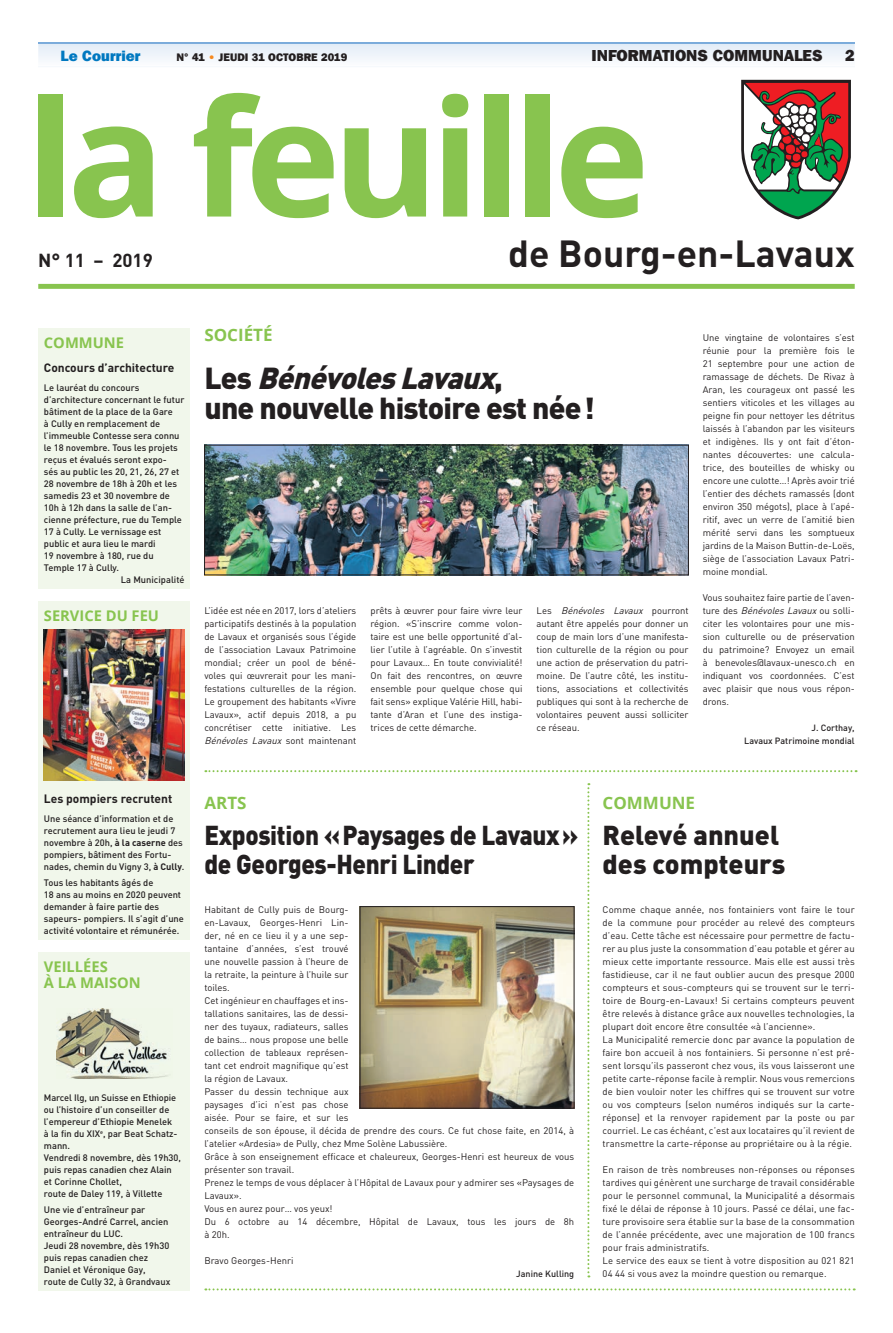
<style>
.page{position:relative;width:893px;height:1333px;background:#fff}
.page>*{position:absolute;margin:0;border:0;box-sizing:border-box;transform-origin:0 0}
.t1{font:700 161.5px "Open Sans";letter-spacing:-.05em;color:#88c44f}
.t2{font:700 37.3px "DIN";color:#231f20}
.t3{font:900 30px/30px "DIN";letter-spacing:-.025em;color:#231f20}
.t4{font:900 27px/29px "DIN";letter-spacing:-.015em;color:#231f20;scale:.9 1}
.t5{font:900 27px/29px "DIN";letter-spacing:-.015em;color:#231f20}
.t6{font:700 18.6px "DIN";color:#231f20}
.t7{font:700 17px "Open Sans";color:#88c44f}
.t8{font:800 16px "Franklin Gothic LT Com";color:#231f20}
.t9{font:800 15px "Franklin Gothic LT Com";color:#0078c0}
.t10{font:700 14.7px/16px "Open Sans";color:#88c44f}
.t11{font:700 12px "DIN";color:#231f20}
.t12{font:800 11px "Franklin Gothic LT Com";letter-spacing:.005em;color:#231f20}
.t13{font:9.5px/13px "DIN";color:#231f20;text-align:justify}
.t14{font:500 9.3px/12px "DIN";color:#231f20}
.t15{font:500 9px/13px "DIN";color:#231f20;text-align:right}
.s1{color:#f6891f}
.s2{font-weight:700}
.s3{font-style:italic}
</style>
<div class="page">
<svg style="left:38px;top:44px;width:817px;height:16px"></svg>
<hr style="left:38px;top:43px;width:817px;height:1px;background:#7cacdb">
<div style="left:38px;top:284px;width:817px;height:5px;background:#88c44f"></div>
<svg style="left:741px;top:80px;width:110px;height:139px"></svg>
<svg style="left:205px;top:1288px;width:650px;height:2px"></svg>
<svg style="left:205px;top:770px;width:652px;height:2px"></svg>
<svg style="left:587px;top:783px;width:2px;height:494px"></svg>
<div style="left:38px;top:952px;width:152px;height:338px;background:#f1f7eb"></div>
<img style="left:56px;top:1008px;width:112px;height:70px">
<div style="left:38px;top:328px;width:152px;height:260px;background:#f1f7eb"></div>
<div style="left:38px;top:601px;width:152px;height:338px;background:#f1f7eb"></div>
<img style="left:362px;top:908px;width:210px;height:198px">
<div style="left:360px;top:906px;width:214px;height:202px;border:1px solid #231f20"></div>
<img style="left:206px;top:447px;width:481px;height:126px">
<div style="left:204px;top:445px;width:485px;height:130px;border:1px solid #231f20"></div>
<img style="left:44px;top:630px;width:141px;height:150px">
<h3 class="t9" style="left:61px;top:47px;width:81px">Le Courrier</h3>
<p class="t12" style="left:177px;top:51px;width:172px">N° 41 <span class="s1">•</span> JEUDI 31 OCTOBRE 2019</p>
<h3 class="t8" style="left:592px;top:46px;width:233px">INFORMATIONS COMMUNALES</h3>
<h3 class="t8" style="left:845px;top:46px;width:11px">2</h3>
<h1 class="t1" style="left:26px;top:44px;width:625px">la feuille</h1>
<h3 class="t6" style="left:38px;top:248px;width:116px">N° 11 – 2019</h3>
<h2 class="t2" style="left:508px;top:229px;width:348px">de Bourg-en-Lavaux</h2>
<h3 class="t10" style="left:44px;top:334px;width:82px">COMMUNE</h3>
<p class="t11" style="left:44px;top:359px;width:132px">Concours d’architecture</p>
<p class="t14" style="left:44px;top:381px;width:97px">Le lauréat du concours</p>
<p class="t14" style="left:44px;top:393px;width:142px">d’architecture concernant le futur</p>
<p class="t14" style="left:44px;top:405px;width:130px">bâtiment de la place de la Gare</p>
<p class="t14" style="left:44px;top:417px;width:118px">à Cully en remplacement de</p>
<p class="t14" style="left:44px;top:429px;width:137px">l’immeuble Contesse sera connu</p>
<p class="t14" style="left:44px;top:441px;width:135px">le 18 novembre. Tous les projets</p>
<p class="t14" style="left:44px;top:453px;width:124px">reçus et évalués seront expo-</p>
<p class="t14" style="left:44px;top:465px;width:137px">sés au public les 20, 21, 26, 27 et</p>
<p class="t14" style="left:44px;top:477px;width:135px">28 novembre de 18h à 20h et les</p>
<p class="t14" style="left:44px;top:489px;width:127px">samedis 23 et 30 novembre de</p>
<p class="t14" style="left:44px;top:501px;width:130px">10h à 12h dans la salle de l’an-</p>
<p class="t14" style="left:44px;top:513px;width:139px">cienne préfecture, rue du Temple</p>
<p class="t14" style="left:44px;top:525px;width:119px">17 à Cully. Le vernissage est</p>
<p class="t14" style="left:44px;top:537px;width:113px">public et aura lieu le mardi</p>
<p class="t14" style="left:44px;top:549px;width:111px">19 novembre à 180, rue du</p>
<p class="t14" style="left:44px;top:561px;width:77px">Temple 17 à Cully.</p>
<p class="t14" style="left:121px;top:573px;width:65px">La Municipalité</p>
<h3 class="t10" style="left:44px;top:607px;width:117px">SERVICE DU FEU</h3>
<p class="t11" style="left:44px;top:790px;width:130px">Les pompiers recrutent</p>
<p class="t14" style="left:44px;top:811px;width:142px">Une séance d’information et de recrutement aura lieu le jeudi 7 novembre à 20h, <span class="s2">à la caserne</span> des pompiers, bâtiment des Fortu&shy;nades, chemin du Vigny 3, <span class="s2">à Cully</span>.</p>
<p class="t14" style="left:44px;top:875px;width:141px">Tous les habitants âgés de<br>18 ans au moins en 2020 peuvent demander à faire partie des sapeurs- pompiers. Il s’agit d’une activité volontaire et rémunérée.</p>
<h3 class="t10" style="left:44px;top:958px;width:98px">VEILLÉES<br>À LA MAISON</h3>
<p class="t14" style="left:44px;top:1090px;width:139px">Marcel Ilg, un Suisse en Ethiopie ou l’histoire d’un conseiller de l’empereur d’Ethiopie Menelek<br>à la fin du XIX<sup>e</sup>, par Beat Schatz&shy;mann.<br>Vendredi 8 novembre, dès 19h30, puis repas canadien chez Alain et Corinne Chollet,<br>route de Daley 119, à Villette</p>
<p class="t14" style="left:44px;top:1202px;width:128px">Une vie d’entraîneur par<br>Georges-André Carrel, ancien entraîneur du LUC.<br>Jeudi 28 novembre, dès 19h30 puis repas canadien chez<br>Daniel et Véronique Gay,<br>route de Cully 32, à Grandvaux</p>
<h3 class="t7" style="left:204px;top:323px;width:70px">SOCIÉTÉ</h3>
<h3 class="t3" style="left:204px;top:361px;width:392px">L e s <span class="s3">BénévolesLavaux</span>,<br>une nouvelle histoire est née !</h3>
<p class="t13" style="left:204px;top:604px;width:153px">L’idée est née en 2017, lors d’ateliers participatifs destinés à la population de Lavaux et organisés sous l’égide de l’association Lavaux Patrimoine mondial; créer un pool de béné&shy;voles qui œuvrerait pour les mani&shy;festations culturelles de la région.<br>Le groupement des habitants «Vivre Lavaux», actif depuis 2018, a pu concrétiser cette initiative. Les <span class="s3">Bénévoles Lavaux</span> s o n t m a i n t e n a n t</p>
<p class="t13" style="left:370px;top:604px;width:153px">prêts à œuvrer pour faire vivre leur région. «S’inscrire comme volon&shy;taire est une belle opportunité d’al&shy;lier l’utile à l’agréable. On s’investit pour Lavaux… En toute convivialité!<br>On fait des rencontres, on œuvre ensemble pour quelque chose qui fait sens» explique Valérie Hill, habi&shy;tante d’Aran et l’une des instiga&shy;trices de cette démarche.</p>
<p class="t13" style="left:537px;top:604px;width:153px">L e s <span class="s3">Bénévoles Lavaux</span> p o u r ro n t autant être appelés pour donner un coup de main lors d’une manifesta&shy;tion culturelle de la région ou pour une action de préservation du patri&shy;moine. De l’autre côté, les institu&shy;tions, associations et collectivités publiques qui sont à la recherche de volontaires peuvent aussi solliciter ce réseau.</p>
<p class="t13" style="left:703px;top:331px;width:153px">Une vingtaine de volontaires s’est réunie pour la première fois le 21 septembre pour une action de ramassage de déchets. De Rivaz à Aran, les courageux ont passé les sentiers viticoles et les villages au peigne fin pour nettoyer les détritus laissés à l’abandon par les visiteurs et indigènes. Ils y ont fait d’éton&shy;nantes découvertes: une calcula&shy;trice, des bouteilles de whisky ou encore une culotte…! Après avoir trié l’entier des déchets ramassés (dont environ 350 mégots), place à l’apé&shy;ritif, avec un verre de l’amitié bien mérité servi dans les somptueux jardins de la Maison Buttin-de-Loës, siège de l’association Lavaux Patri&shy;moine mondial.</p>
<p class="t13" style="left:703px;top:591px;width:153px">Vous souhaitez faire partie de l’aven&shy;t u re d e s <span class="s3">BénévolesLavaux</span>o u s o l l i - citer les volontaires pour une mis&shy;sion culturelle ou de préservation du patrimoine? Envoyez un email à benevoles@lavaux-unesco.ch en indiquant vos coordonnées. C’est avec plaisir que nous vous répon&shy;drons.</p>
<p class="t15" style="left:744px;top:721px;width:112px">J. Corthay,<br>Lavaux Patrimoine mondial</p>
<h3 class="t7" style="left:204px;top:791px;width:44px">ARTS</h3>
<h3 class="t7" style="left:603px;top:791px;width:94px">COMMUNE</h3>
<h3 class="t4" style="left:204px;top:819px;width:417px">Exposition « Paysages de Lavaux » de Georges-Henri Linder</h3>
<h3 class="t5" style="left:603px;top:819px;width:184px">Relevé annuel des compteurs</h3>
<p class="t13" style="left:204px;top:903px;width:371px;text-align:left">Habitant de Cully puis de Bourg-<br>en-Lavaux, Georges-Henri Lin-<br>der, né en ce lieu il y a une sep-<br>tantaine d’années, s’est trouvé<br>une nouvelle passion à l’heure de<br>la retraite, la peinture à l’huile sur<br>toiles.<br>Cet ingénieur en chauffages et ins-<br>tallations sanitaires, las de dessi-<br>ner des tuyaux, radiateurs, salles<br>de bains… nous propose une belle<br>collection de tableaux représen-<br>tant cet endroit magnifique qu’est<br>la région de Lavaux.<br>Passer du dessin technique aux<br>paysages d’ici n’est pas chose<br>aisée. Pour se faire, et sur les<br>conseils de son épouse, il décida de prendre des cours. Ce fut chose faite, en 2014, à l’atelier «Ardesia» de Pully, chez Mme Solène Labussière.<br>Grâce à son enseignement efficace et chaleureux, Georges-Henri est heureux de vous présenter son travail.<br>Prenez le temps de vous déplacer à l’Hôpital de Lavaux pour y admirer ses «Paysages de Lavaux».<br>Vous en aurez pour… vos yeux!<br>Du 6 octobre au 14 décembre, Hôpital de Lavaux, tous les jours de 8h à 20h.</p>
<p class="t13" style="left:204px;top:1254px;width:91px">Bravo Georges-Henri</p>
<p class="t15" style="left:516px;top:1267px;width:59px">Janine Kulling</p>
<p class="t13" style="left:603px;top:903px;width:254px;text-align:left">Comme chaque année, nos fontainiers vont faire le tour de la commune pour procéder au relevé des compteurs d’eau. Cette tâche est nécessaire pour permettre de factu&shy;rer au plus juste la consommation d’eau potable et gérer au mieux cette importante ressource. Mais elle est aussi très fastidieuse, car il ne faut oublier aucun des presque 2000 compteurs et sous-compteurs qui se trouvent sur le terri&shy;toire de Bourg-en-Lavaux! Si certains compteurs peuvent être relevés à distance grâce aux nouvelles technologies, la plupart doit encore être consultée «à l’ancienne».<br>La Municipalité remercie donc par avance la population de faire bon accueil à nos fontainiers. Si personne n’est pré&shy;sent lorsqu’ils passeront chez vous, ils vous laisseront une petite carte-réponse facile à remplir. Nous vous remercions de bien vouloir noter les chiffres qui se trouvent sur votre ou vos compteurs (selon numéros indiqués sur la carte&shy;réponse) et la renvoyer rapidement par la poste ou par courriel. Le cas échéant, c’est aux locataires qu’il revient de transmettre la carte-réponse au propriétaire ou à la régie.</p>
<p class="t13" style="left:603px;top:1163px;width:254px;text-align:left">En raison de très nombreuses non-réponses ou réponses tardives qui génèrent une surcharge de travail considérable pour le personnel communal, la Municipalité a désormais fixé le délai de réponse à 10 jours. Passé ce délai, une fac&shy;ture provisoire sera établie sur la base de la consommation de l’année précédente, avec une majoration de 100 francs pour frais administratifs.<br>Le service des eaux se tient à votre disposition au 021 821<br>04 44 si vous avez la moindre question ou remarque.</p>
</div>
